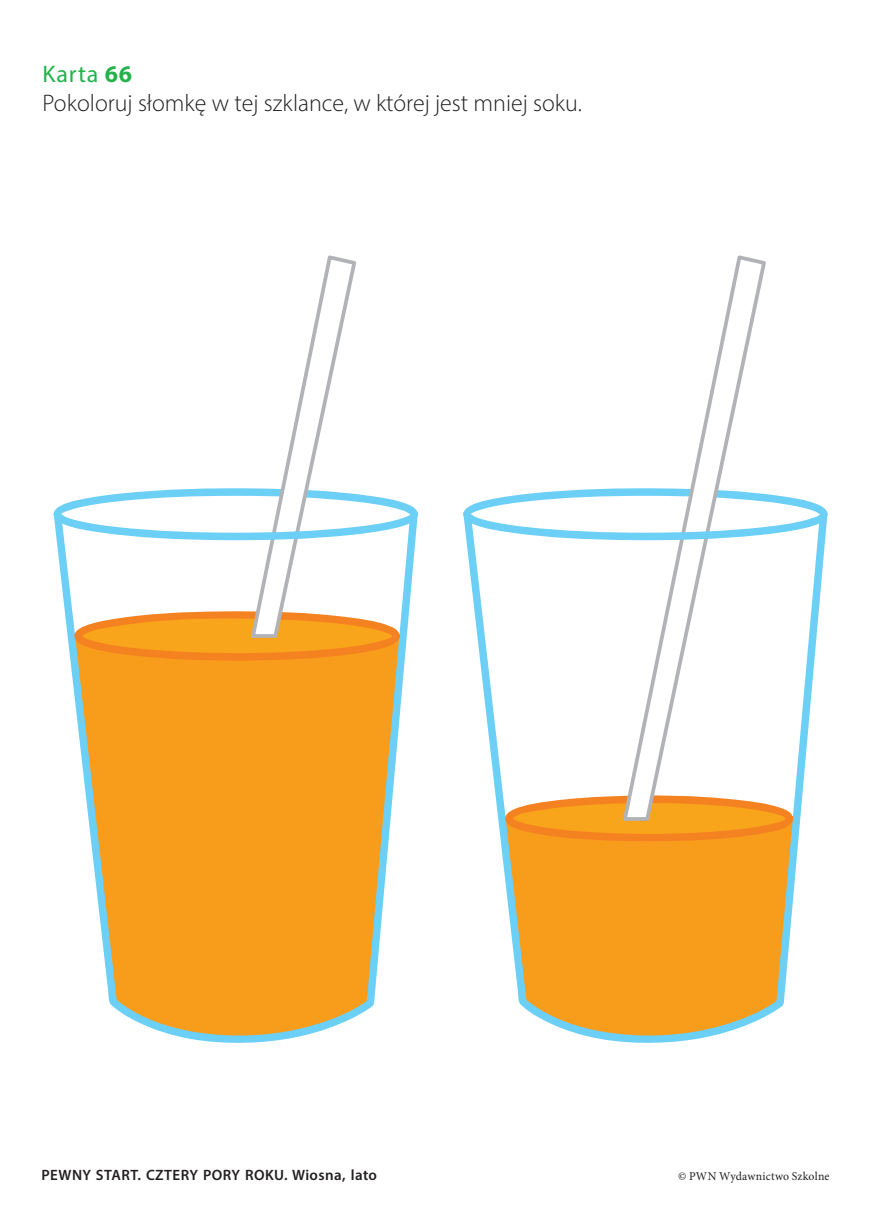
<style>
.page{position:relative;width:872px;height:1212px;background:#fff}
.page>*{position:absolute;margin:0;border:0;box-sizing:border-box;transform-origin:0 0}
.t1{font:300 24px/28.8px "Myriad Pro";color:#231f20}
.t2{font:600 15px "Myriad Pro";letter-spacing:.03em;color:#231f20}
.t3{font:12px "Minion Pro";letter-spacing:.005em;color:#231f20}
.s1{font-weight:400;color:#23b24b}
.s2{font-weight:700;color:#23b24b}
</style>
<div class="page">
<svg style="left:466px;top:512px;width:362px;height:531px"></svg>
<svg style="left:503px;top:795px;width:290px;height:47px;background:#f5a239"></svg>
<svg style="left:622px;top:255px;width:144px;height:567px"></svg>
<svg style="left:463px;top:488px;width:364px;height:53px"></svg>
<svg style="left:70px;top:661px;width:335px;height:382px;background:#f1ac48"></svg>
<svg style="left:53px;top:255px;width:365px;height:406px"></svg>
<p class="t1" style="left:43px;top:59px;width:541px"><span class="s1">Karta</span> <span class="s2">66<br></span>Pokoloruj słomkę w tej szklance, w której jest mniej soku.</p>
<p class="t2" style="left:41px;top:1165px;width:337px">PEWNY START. CZTERY PORY ROKU. Wiosna, lato</p>
<p class="t3" style="left:678px;top:1168px;width:153px">© PWN Wydawnictwo Szkolne</p>
</div>
